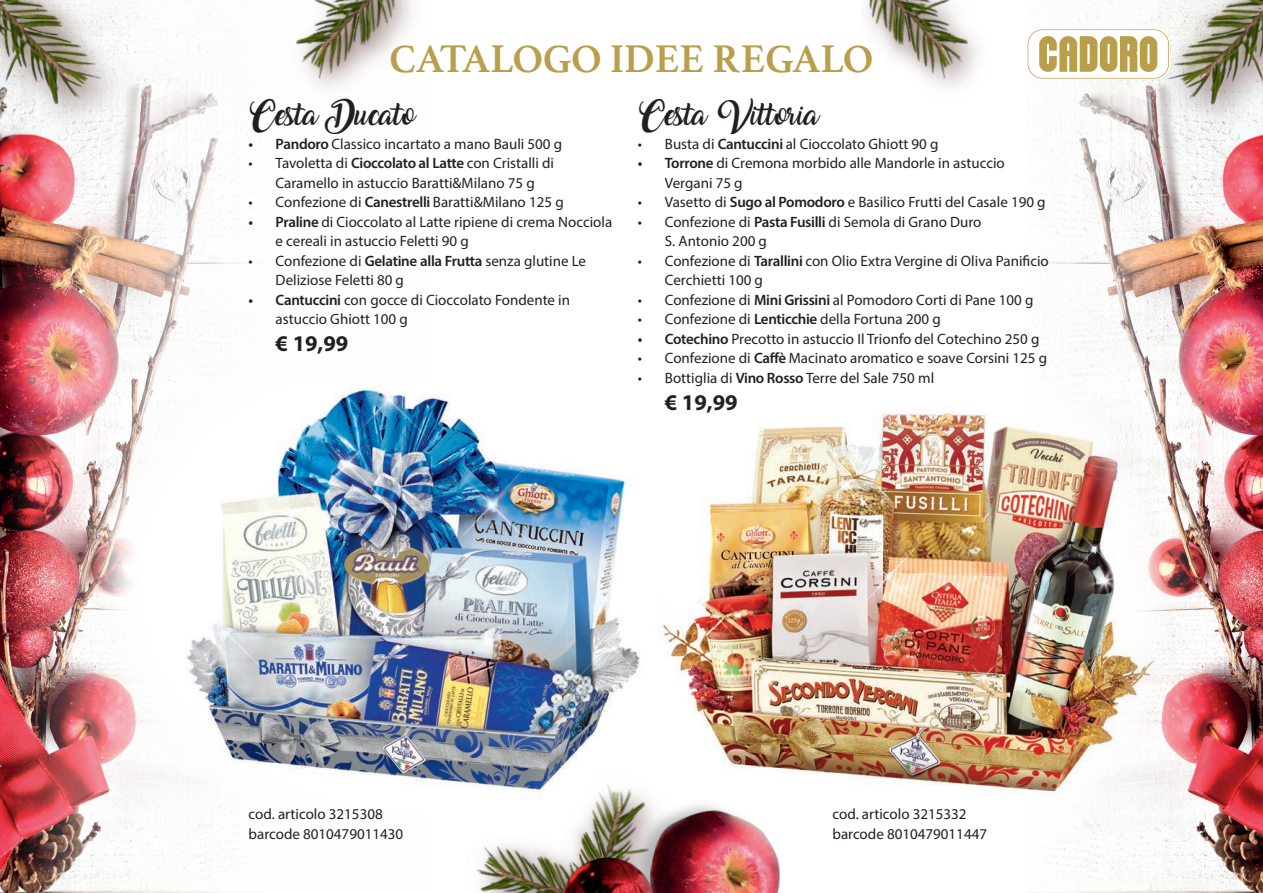
<style>
.page{position:relative;width:1263px;height:893px;background:#fff}
.page>*{position:absolute;margin:0;border:0;box-sizing:border-box;transform-origin:0 0}
.t1{font:700 40.5px "Athelas";color:#b99e4b}
.Quantità{font:700 22.5px "Myriad Pro";color:#231f20}
.Quantità-2{font:19.5px "Amarillo";color:#231f20}
.Quantità-3{font:15px/19.5px "Myriad Pro";color:#231f20}
.s1{font-weight:600}
</style>
<div class="page">
<img style="left:0;top:3px;width:256px;height:890px">
<img style="left:1035px;top:2px;width:228px;height:891px">
<img style="left:0;top:0;width:179px;height:163px">
<svg style="left:0;top:0;width:131px;height:136px"></svg>
<svg style="left:867px;top:0;width:111px;height:88px"></svg>
<img style="left:249px;top:3px;width:7px;height:138px">
<svg style="left:296px;top:0;width:117px;height:89px"></svg>
<svg style="left:477px;top:859px;width:49px;height:34px;background:#959379"></svg>
<img style="left:526px;top:859px;width:81px;height:34px">
<img style="left:607px;top:859px;width:37px;height:34px">
<img style="left:1089px;top:0;width:174px;height:163px">
<img style="left:1158px;top:0;width:105px;height:136px">
<svg style="left:1027px;top:29px;width:143px;height:50px"></svg>
<img style="left:95px;top:337px;width:549px;height:522px">
<img style="left:644px;top:324px;width:525px;height:569px">
<h1 class="t1" style="left:389px;top:26px;width:485px">CATALOGO IDEE REGALO</h1>
<p class="Quantità-2" style="left:638px;top:107px;width:183px">Cesta Vittoria</p>
<p class="Quantità-3" style="left:638px;top:134px;width:302px">• Busta di <span class="s1">Cantuccini</span> al Cioccolato Ghiott 90 g</p>
<p class="Quantità-3" style="left:665px;top:153px;width:341px;text-indent:-27px"><span class="s1">• Torrone</span> di Cremona morbido alle Mandorle in astuccio<br>Vergani 75 g</p>
<p class="Quantità-3" style="left:638px;top:192px;width:409px">• Vasetto di <span class="s1">Sugo al Pomodoro</span> e Basilico Frutti del Casale 190 g</p>
<p class="Quantità-3" style="left:665px;top:212px;width:318px;text-indent:-27px">• Confezione di <span class="s1">Pasta Fusilli</span> di Semola di Grano Duro<br>S. Antonio 200 g</p>
<p class="Quantità-3" style="left:665px;top:251px;width:385px;text-indent:-27px">• Confezione di <span class="s1">Tarallini</span> con Olio Extra Vergine di Oliva Panificio<br>Cerchietti 100 g</p>
<p class="Quantità-3" style="left:638px;top:290px;width:397px">• Confezione di <span class="s1">Mini Grissini</span> al Pomodoro Corti di Pane 100 g</p>
<p class="Quantità-3" style="left:638px;top:309px;width:304px">• Confezione di <span class="s1">Lenticchie</span> della Fortuna 200 g</p>
<p class="Quantità-3" style="left:638px;top:329px;width:403px"><span class="s1">• Cotechino</span> Precotto in astuccio Il Trionfo del Cotechino 250 g</p>
<p class="Quantità-3" style="left:638px;top:348px;width:411px">• Confezione di <span class="s1">Caffè</span> Macinato aromatico e soave Corsini 125 g</p>
<p class="Quantità-3" style="left:638px;top:368px;width:298px">• Bottiglia di <span class="s1">Vino Rosso</span> Terre del Sale 750 ml</p>
<p class="Quantità" style="left:665px;top:388px;width:74px">€ 19,99</p>
<p class="Quantità-2" style="left:249px;top:107px;width:169px">Cesta Ducato</p>
<p class="Quantità-3" style="left:249px;top:134px;width:315px"><span class="s1">• Pandoro</span> Classico incartato a mano Bauli 500 g</p>
<p class="Quantità-3" style="left:249px;top:153px;width:307px;text-align:center">• Tavoletta di <span class="s1">Cioccolato al Latte</span> con Cristalli di<br>Caramello in astuccio Baratti&amp;Milano 75 g</p>
<p class="Quantità-3" style="left:249px;top:192px;width:317px">• Confezione di <span class="s1">Canestrelli</span> Baratti&amp;Milano 125 g</p>
<p class="Quantità-3" style="left:276px;top:212px;width:338px;text-indent:-27px"><span class="s1">• Praline</span> di Cioccolato al Latte ripiene di crema Nocciola e cereali in astuccio Feletti 90 g</p>
<p class="Quantità-3" style="left:276px;top:251px;width:312px;text-indent:-27px">• Confezione di <span class="s1">Gelatine alla Frutta</span> senza glutine Le<br>Deliziose Feletti 80 g</p>
<p class="Quantità-3" style="left:276px;top:290px;width:296px;text-indent:-27px"><span class="s1">• Cantuccini</span> con gocce di Cioccolato Fondente in astuccio Ghiott 100 g</p>
<p class="Quantità" style="left:276px;top:329px;width:74px">€ 19,99</p>
<p class="Quantità-3" style="left:249px;top:804px;width:136px">cod. articolo 3215308</p>
<p class="Quantità-3" style="left:249px;top:824px;width:156px">barcode 8010479011430</p>
<p class="Quantità-3" style="left:832px;top:804px;width:136px">cod. articolo 3215332</p>
<p class="Quantità-3" style="left:832px;top:824px;width:156px">barcode 8010479011447</p>
</div>
